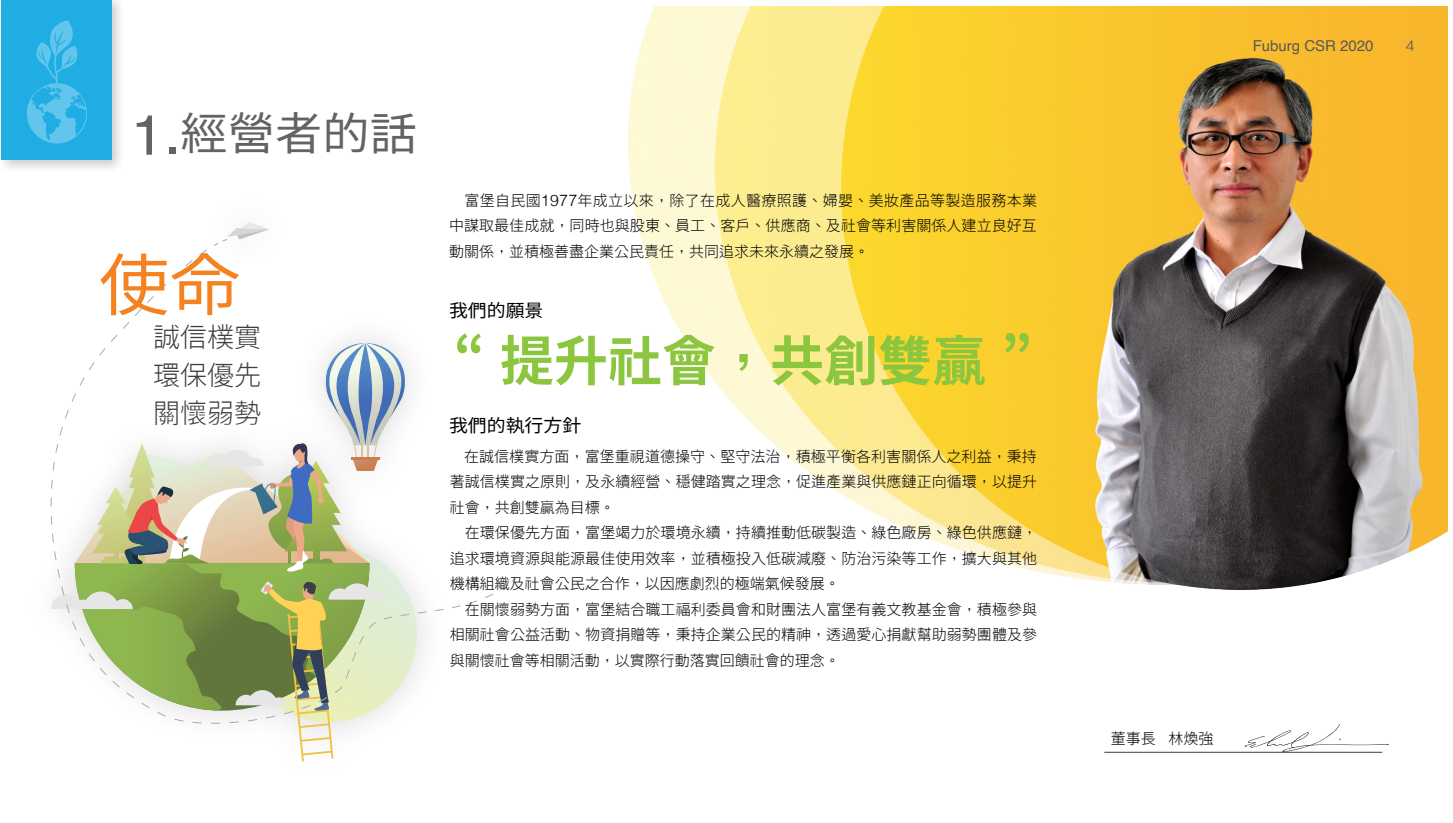
<style>
.page{position:relative;width:1453px;height:823px;background:#fff}
.page>*{position:absolute;margin:0;border:0;box-sizing:border-box;transform-origin:0 0}
.小標{font:67.5px "Taipei Sans TC Beta";color:#f58220;scale:1.05 1}
.內文{font:700 54px "Taipei Sans TC Beta";color:#8bc63e}
.小標-2{font:45px "Taipei Sans TC Beta";color:#636366;scale:1.05 1}
.小標-3{font:300 27px "Taipei Sans TC Beta";color:#3e3e3f}
.小標-4{font:18px "Taipei Sans TC Beta";color:#000;scale:1.05 1}
.內文-2{font:300 15px/25.5px "Taipei Sans TC Beta";letter-spacing:.005em;color:#000;text-align:justify}
.t1{font:15px "Helvetica";color:#57585a}
.t2{font:300 15px "Helvetica";color:#57585a;scale:1.05 1}
.s1{font-family:"Helvetica";font-size:56.25px}
.s2{font-family:"Helvetica";font-size:57.38px}
.s3{font-family:"Helvetica";font-size:15.9px}
</style>
<div class="page">
<div style="left:0;top:0;width:126px;height:174px;background:#000;opacity:.2"></div>
<div style="left:1px;top:0;width:110px;height:160px;background:#1fade4"></div>
<svg style="left:26px;top:20px;width:61px;height:123px"></svg>
<svg style="left:50px;top:446px;width:326px;height:315px"></svg>
<svg style="left:57px;top:243px;width:446px;height:474px"></svg>
<svg style="left:222px;top:222px;width:48px;height:20px"></svg>
<img style="left:427px;top:7px;width:1020px;height:582px">
<hr style="left:1104px;top:752px;width:278px;height:1px;background:#3e3e3f">
<svg style="left:1244px;top:724px;width:145px;height:28px"></svg>
<p class="小標-2" style="left:131px;top:109px;width:274px"><span class="s1">1</span><span class="s2">.</span>經營者的話</p>
<p class="小標" style="left:99px;top:247px;width:136px">使命</p>
<p class="小標-3" style="left:153px;top:322px;width:109px">誠信樸實</p>
<p class="小標-3" style="left:153px;top:360px;width:109px">環保優先</p>
<p class="小標-3" style="left:153px;top:398px;width:109px">關懷弱勢</p>
<p class="內文-2" style="left:449px;top:188px;width:590px">　富堡自民國<span class="s3">1977</span>年成立以來，除了在成人醫療照護、婦嬰、美妝產品等製造服務本業中謀取最佳成就，同時也與股東、員工、客戶、供應商、及社會等利害關係人建立良好互動關係，並積極善盡企業公民責任，共同追求未來永續之發展。</p>
<p class="小標-4" style="left:449px;top:300px;width:91px">我們的願景</p>
<p class="內文" style="left:454px;top:330px;width:580px">“ 提升社會，共創雙贏 ”</p>
<p class="小標-4" style="left:449px;top:415px;width:128px">我們的執行方針</p>
<p class="內文-2" style="left:449px;top:444px;width:590px">　在誠信樸實方面，富堡重視道德操守、堅守法治，積極平衡各利害關係人之利益，秉持著誠信樸實之原則，及永續經營、穩健踏實之理念，促進產業與供應鏈正向循環，以提升社會，共創雙贏為目標。</p>
<p class="內文-2" style="left:450px;top:520px;width:589px">　在環保優先方面，富堡竭力於環境永續，持續推動低碳製造、綠色廠房、綠色供應鏈，追求環境資源與能源最佳使用效率，並積極投入低碳減廢、防治污染等工作，擴大與其他機構組織及社會公民之合作，以因應劇烈的極端氣候發展。</p>
<p class="內文-2" style="left:450px;top:597px;width:589px">　在關懷弱勢方面，富堡結合職工福利委員會和財團法人富堡有義文教基金會，積極參與相關社會公益活動、物資捐贈等，秉持企業公民的精神，透過愛心捐獻幫助弱勢團體及參與關懷社會等相關活動，以實際行動落實回饋社會的理念。</p>
<p class="t1" style="left:1253px;top:34px;width:122px">Fuburg CSR 2020</p>
<p class="t2" style="left:1406px;top:33px;width:10px">4</p>
<p class="內文-2" style="left:1111px;top:726px;width:104px">董事長 林煥強</p>
</div>
